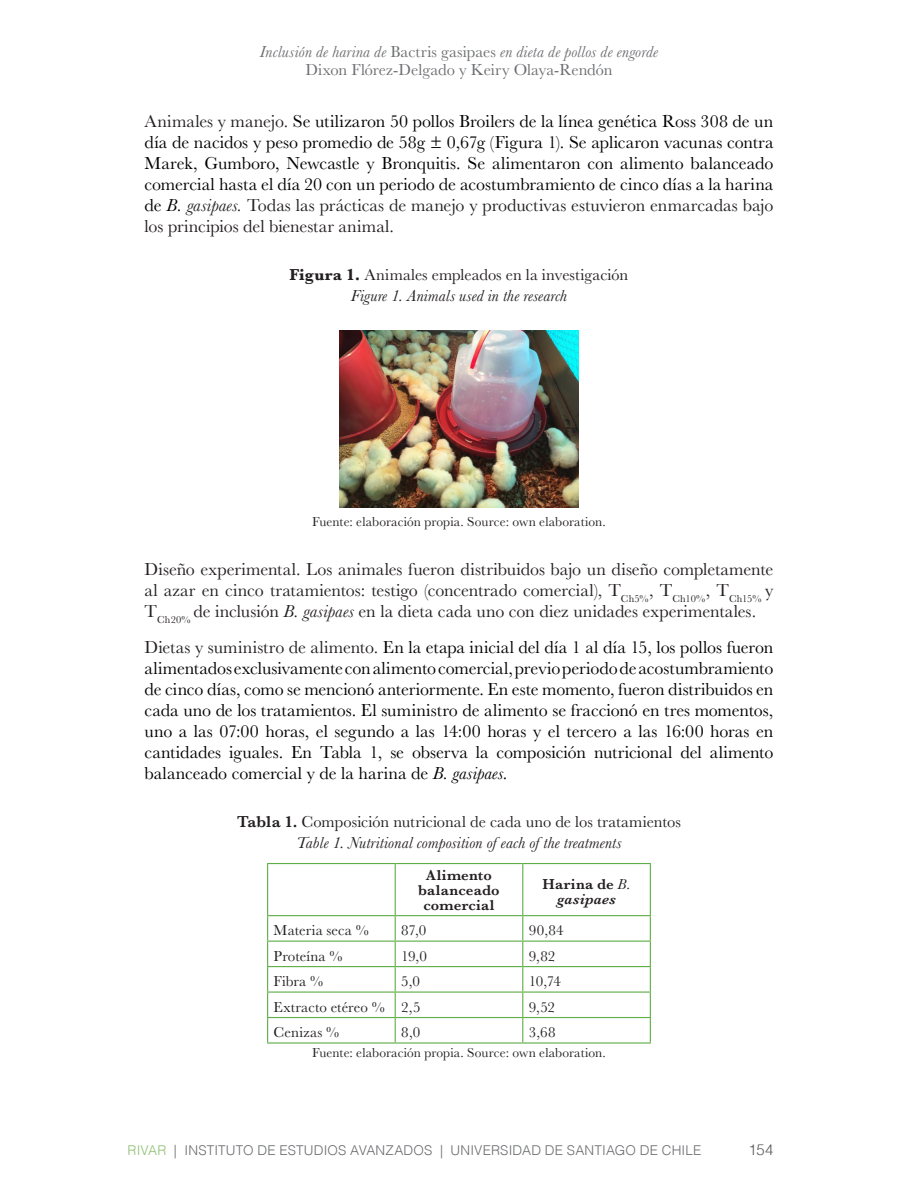
<style>
.page{position:relative;width:918px;height:1188px;background:#fff}
.page>*{position:absolute;margin:0;border:0;box-sizing:border-box;transform-origin:0 0}
.Prosa{font:18px/21px "Baskerville";color:#000;text-align:justify}
.Prosa_después_de_Figura{font:18px/21px "Baskerville";color:#231f20;text-align:justify}
.Título_figura{font:16.5px "Baskerville";color:#231f20}
.t1{font:16.5px/17.5px "Baskerville";color:#6c6d70;text-align:center}
.título_figura_inglés{font:italic 16.5px "Baskerville";letter-spacing:.01em;color:#231f20}
.TABLAS_ADENTRO{font:15px "Baskerville";letter-spacing:.005em;color:#231f20}
.TABLAS_TÍTULOS_INTERNOS{font:600 15px/15px "Baskerville";letter-spacing:.015em;color:#231f20;text-align:center}
.t2{font:300 15px "Helvetica";color:#57585a}
.t3{font:300 13.5px "Helvetica";letter-spacing:.01em;color:#6c6d70}
.bajada_fotos{font:13.5px "Baskerville";letter-spacing:.01em;color:#231f20}
.bajada_fotos_Tablas{font:13.5px "Baskerville";letter-spacing:.01em;color:#231f20}
.s1{font-style:italic}
.s2{color:#231f20}
.s3{font-style:italic;color:#231f20}
.s4{font-weight:700}
.s5{font-weight:600}
.s6{font-weight:400;font-style:italic}
.s7{color:#8fc175}
</style>
<div class="page">
<img style="left:339px;top:331px;width:240px;height:177px">
<hr style="left:267px;top:863px;width:128px;height:1px;background:#5dae45">
<hr style="left:267px;top:864px;width:1px;height:51px;background:#5dae45">
<hr style="left:395px;top:863px;width:128px;height:1px;background:#5dae45">
<hr style="left:395px;top:864px;width:1px;height:51px;background:#5dae45">
<hr style="left:523px;top:863px;width:128px;height:1px;background:#5dae45">
<hr style="left:522px;top:864px;width:1px;height:51px;background:#5dae45">
<hr style="left:650px;top:864px;width:1px;height:51px;background:#5dae45">
<hr style="left:267px;top:915px;width:128px;height:1px;background:#5dae45">
<hr style="left:395px;top:915px;width:128px;height:1px;background:#5dae45">
<hr style="left:523px;top:915px;width:128px;height:1px;background:#5dae45">
<hr style="left:267px;top:941px;width:128px;height:1px;background:#5dae45">
<hr style="left:395px;top:941px;width:128px;height:1px;background:#5dae45">
<hr style="left:523px;top:941px;width:128px;height:1px;background:#5dae45">
<hr style="left:267px;top:966px;width:128px;height:1px;background:#5dae45">
<hr style="left:395px;top:966px;width:128px;height:1px;background:#5dae45">
<hr style="left:523px;top:966px;width:128px;height:1px;background:#5dae45">
<hr style="left:267px;top:992px;width:128px;height:1px;background:#5dae45">
<hr style="left:395px;top:992px;width:128px;height:1px;background:#5dae45">
<hr style="left:523px;top:992px;width:128px;height:1px;background:#5dae45">
<hr style="left:267px;top:1017px;width:128px;height:1px;background:#5dae45">
<svg style="left:267px;top:916px;width:1px;height:126px"></svg>
<hr style="left:395px;top:1017px;width:128px;height:1px;background:#5dae45">
<svg style="left:395px;top:916px;width:1px;height:126px"></svg>
<hr style="left:523px;top:1017px;width:128px;height:1px;background:#5dae45">
<svg style="left:522px;top:916px;width:1px;height:126px"></svg>
<svg style="left:650px;top:916px;width:1px;height:126px"></svg>
<hr style="left:267px;top:1042px;width:128px;height:2px;background:#5dae45">
<hr style="left:395px;top:1042px;width:128px;height:2px;background:#5dae45">
<hr style="left:523px;top:1042px;width:128px;height:2px;background:#5dae45">
<p class="t1" style="left:260px;top:43px;width:400px"><span class="s1">Inclusión de harina de</span> Bactris gasipaes <span class="s1">en dieta de pollos de engorde<br></span>Dixon Flórez-Delgado y Keiry Olaya-Rendón</p>
<p class="Prosa" style="left:145px;top:111px;width:630px"><span class="s2">Animales y manejo.</span> Se utilizaron 50 pollos Broilers de la línea genética Ross 308 de un día de nacidos y peso promedio de 58g ± 0,67g (Figura 1). Se aplicaron vacunas contra Marek, Gumboro, Newcastle y Bronquitis. Se alimentaron con alimento balanceado comercial hasta el día 20 con un periodo de acostumbramiento de cinco días a la harina de <span class="s1">B.</span> <span class="s3">gasipaes.</span> <span class="s2">Todas las prácticas de manejo y productivas estuvieron enmarcadas bajo los principios del bienestar animal.</span></p>
<p class="Título_figura" style="left:290px;top:265px;width:340px"><span class="s4">Figura 1.</span> Animales empleados en la investigación</p>
<p class="título_figura_inglés" style="left:351px;top:285px;width:218px">Figure 1. Animals used in the research</p>
<p class="bajada_fotos" style="left:312px;top:513px;width:295px">Fuente: elaboración propia. Source: own elaboration.</p>
<p class="Prosa_después_de_Figura" style="left:145px;top:559px;width:630px">Diseño experimental. Los animales fueron distribuidos bajo un diseño completamente al azar en cinco tratamientos: testigo (concentrado comercial), T<sub>Ch5%</sub>, T<sub>Ch10%</sub>, T<sub>Ch15%</sub> y T<sub>Ch20%</sub> de inclusión <span class="s1">B. gasipaes</span> en la dieta cada uno con diez unidades experimentales.</p>
<p class="Prosa" style="left:145px;top:637px;width:630px"><span class="s2">Dietas y suministro de alimento.</span> En la etapa inicial del día 1 al día 15, los pollos fueron alimentados exclusivamente con alimento comercial, previo periodo de acostumbramiento de cinco días, como se mencionó anteriormente. En este momento, fueron distribuidos en cada uno de los tratamientos. El suministro de alimento se fraccionó en tres momentos, uno a las 07:00 horas, el segundo a las 14:00 horas y el tercero a las 16:00 horas en cantidades iguales. En Tabla 1, se observa la composición nutricional del alimento balanceado comercial y de la harina de <span class="s1">B. gasipaes</span>.</p>
<p class="Título_figura" style="left:237px;top:812px;width:445px"><span class="s5">Tabla 1.</span> Composición nutricional de cada uno de los tratamientos</p>
<p class="título_figura_inglés" style="left:296px;top:832px;width:327px">Table 1. Nutritional composition of each of the treatments</p>
<p class="TABLAS_TÍTULOS_INTERNOS" style="left:418px;top:867px;width:83px">Alimento balanceado comercial</p>
<p class="TABLAS_TÍTULOS_INTERNOS" style="left:542px;top:876px;width:90px">Harina de <span class="s6">B. </span><span class="s1">gasipaes</span></p>
<p class="TABLAS_ADENTRO" style="left:274px;top:921px;width:97px">Materia seca %</p>
<p class="TABLAS_ADENTRO" style="left:401px;top:921px;width:27px">87,0</p>
<p class="TABLAS_ADENTRO" style="left:529px;top:921px;width:36px">90,84</p>
<p class="TABLAS_ADENTRO" style="left:274px;top:946px;width:70px">Proteína %</p>
<p class="TABLAS_ADENTRO" style="left:401px;top:946px;width:27px">19,0</p>
<p class="TABLAS_ADENTRO" style="left:529px;top:946px;width:28px">9,82</p>
<p class="TABLAS_ADENTRO" style="left:274px;top:972px;width:51px">Fibra %</p>
<p class="TABLAS_ADENTRO" style="left:401px;top:972px;width:20px">5,0</p>
<p class="TABLAS_ADENTRO" style="left:529px;top:972px;width:34px">10,74</p>
<p class="TABLAS_ADENTRO" style="left:274px;top:997px;width:113px">Extracto etéreo %</p>
<p class="TABLAS_ADENTRO" style="left:401px;top:997px;width:21px">2,5</p>
<p class="TABLAS_ADENTRO" style="left:529px;top:997px;width:28px">9,52</p>
<p class="TABLAS_ADENTRO" style="left:274px;top:1023px;width:67px">Cenizas %</p>
<p class="TABLAS_ADENTRO" style="left:401px;top:1023px;width:21px">8,0</p>
<p class="TABLAS_ADENTRO" style="left:529px;top:1023px;width:28px">3,68</p>
<p class="bajada_fotos_Tablas" style="left:312px;top:1044px;width:295px">Fuente: elaboración propia. Source: own elaboration.</p>
<p class="t3" style="left:128px;top:1138px;width:575px"><span class="s7">RIVAR</span> | INSTITUTO DE ESTUDIOS AVANZADOS | UNIVERSIDAD DE SANTIAGO DE CHILE</p>
<p class="t2" style="left:749px;top:1137px;width:26px">154</p>
</div>
